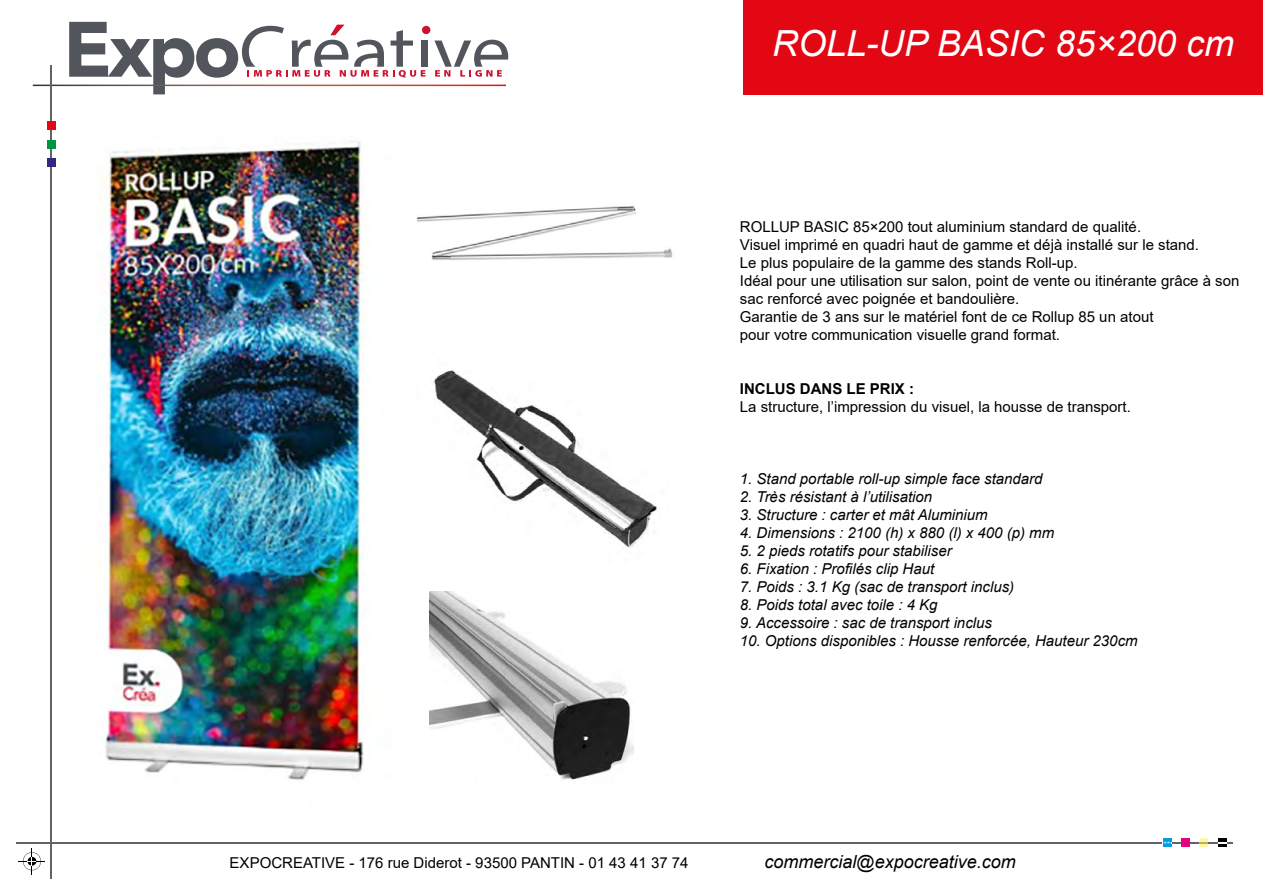
<style>
.page{position:relative;width:1263px;height:893px;background:#fff}
.page>*{position:absolute;margin:0;border:0;box-sizing:border-box;transform-origin:0 0}
.t1{font:italic 36px "Arial";color:#fff}
.t2{font:italic 18px "Arial";color:#000}
.t3{font:15px/18px "Arial";color:#000}
.t4{font:italic 15px "Arial";color:#000}
.t5{font:700 15px "Arial";color:#000}
</style>
<div class="page">
<div style="left:421px;top:41px;width:7px;height:26px;background:#52555b"></div>
<svg style="left:434px;top:40px;width:74px;height:37px"></svg>
<svg style="left:69px;top:22px;width:356px;height:72px"></svg>
<div style="left:422px;top:26px;width:8px;height:8px;background:#cd122d;border-radius:50%"></div>
<hr style="left:33px;top:85px;width:473px;height:1px;background:#fff">
<hr style="left:50px;top:65px;width:2px;height:813px;background:#646363">
<hr style="left:17px;top:842px;width:1216px;height:1px;background:#646363">
<svg style="left:19px;top:848px;width:26px;height:26px"></svg>
<svg style="left:1218px;top:838px;width:9px;height:9px"></svg>
<svg style="left:1163px;top:838px;width:8px;height:9px"></svg>
<svg style="left:1199px;top:838px;width:9px;height:9px"></svg>
<div style="left:1181px;top:838px;width:8px;height:9px;background:#e6007d"></div>
<div style="left:47px;top:158px;width:9px;height:9px;background:#312783"></div>
<div style="left:47px;top:122px;width:9px;height:8px;background:#e30613"></div>
<div style="left:47px;top:140px;width:9px;height:9px;background:#009641"></div>
<div style="left:743px;top:0;width:520px;height:94px;background:#e30613"></div>
<img style="left:429px;top:591px;width:204px;height:189px">
<img style="left:417px;top:206px;width:256px;height:55px">
<img style="left:433px;top:370px;width:224px;height:178px">
<img style="left:100px;top:140px;width:266px;height:640px">
<h1 class="t1" style="left:772px;top:20px;width:463px">ROLL-UP BASIC 85×200 cm</h1>
<p class="t3" style="left:740px;top:218px;width:501px">ROLLUP BASIC 85×200 tout aluminium standard de qualité.<br>Visuel imprimé en quadri haut de gamme et déjà installé sur le stand.<br>Le plus populaire de la gamme des stands Roll-up.<br>Idéal pour une utilisation sur salon, point de vente ou itinérante grâce à son sac renforcé avec poignée et bandoulière.<br>Garantie de 3 ans sur le matériel font de ce Rollup 85 un atout<br>pour votre communication visuelle grand format.</p>
<p class="t5" style="left:740px;top:378px;width:176px">INCLUS DANS LE PRIX :</p>
<p class="t3" style="left:740px;top:398px;width:392px">La structure, l’impression du visuel, la housse de transport.</p>
<p class="t4" style="left:740px;top:469px;width:304px">1. Stand portable roll-up simple face standard</p>
<p class="t4" style="left:740px;top:487px;width:194px">2. Très résistant à l’utilisation</p>
<p class="t4" style="left:740px;top:505px;width:249px">3. Structure : carter et mât Aluminium</p>
<p class="t4" style="left:740px;top:523px;width:316px">4. Dimensions : 2100 (h) x 880 (l) x 400 (p) mm</p>
<p class="t4" style="left:740px;top:541px;width:213px">5. 2 pieds rotatifs pour stabiliser</p>
<p class="t4" style="left:740px;top:559px;width:196px">6. Fixation : Profilés clip Haut</p>
<p class="t4" style="left:740px;top:577px;width:276px">7. Poids : 3.1 Kg (sac de transport inclus)</p>
<p class="t4" style="left:740px;top:595px;width:199px">8. Poids total avec toile : 4 Kg</p>
<p class="t4" style="left:740px;top:613px;width:254px">9. Accessoire : sac de transport inclus</p>
<p class="t4" style="left:740px;top:631px;width:399px">10. Options disponibles : Housse renforcée, Hauteur 230cm</p>
<p class="t3" style="left:230px;top:854px;width:460px">EXPOCREATIVE - 176 rue Diderot - 93500 PANTIN - 01 43 41 37 74</p>
<p class="t2" style="left:765px;top:850px;width:253px">commercial@expocreative.com</p>
</div>
